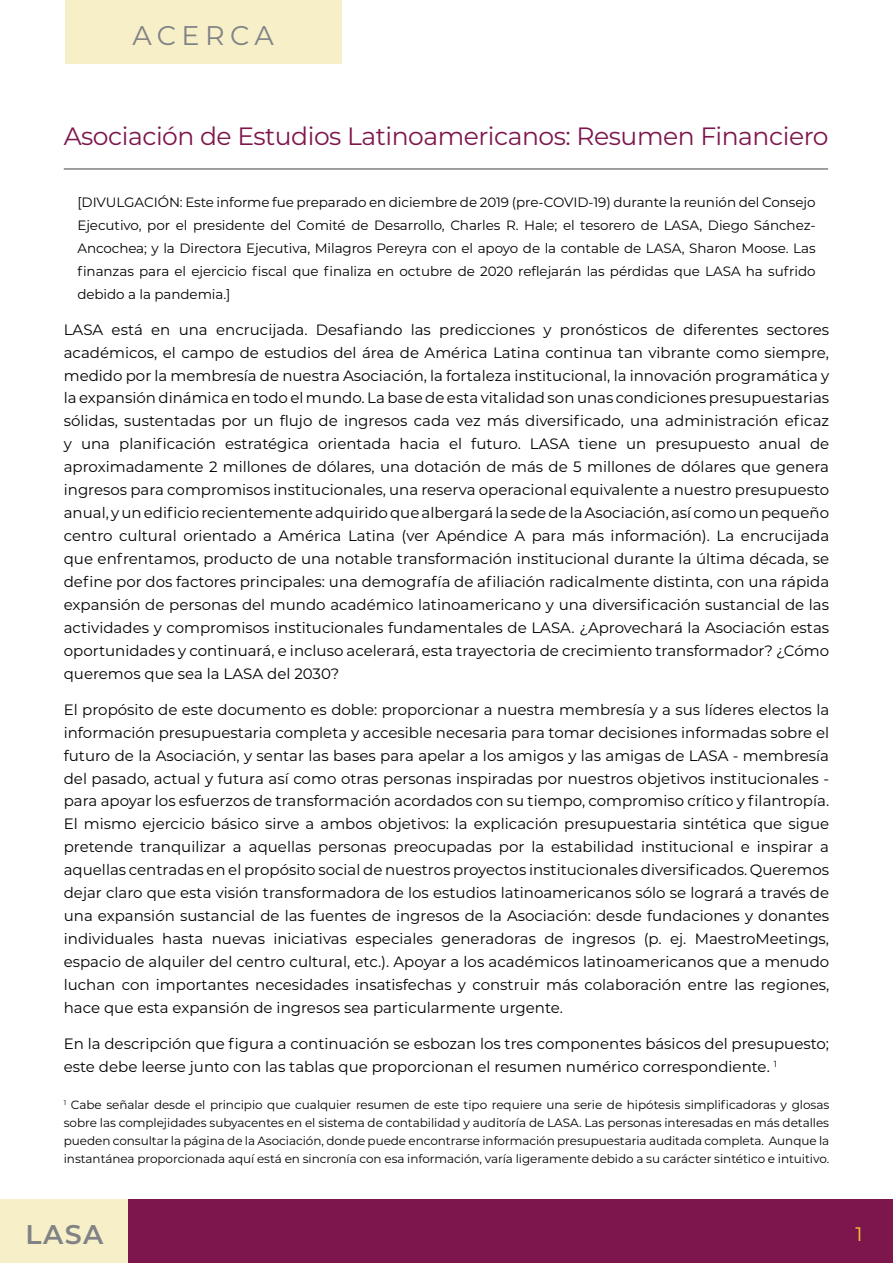
<style>
.page{position:relative;width:893px;height:1263px;background:#fff}
.page>*{position:absolute;margin:0;border:0;box-sizing:border-box;transform-origin:0 0}
.t1{font:27px "Montserrat";letter-spacing:.2em;color:#808285}
.t2{font:600 27px "Montserrat";color:#808285}
.Titulares_guinda{font:25.05px "Montserrat";letter-spacing:-.02em;color:#7d164c}
.t3{font:19.5px "Montserrat";color:#f8ce34}
.Cuerpo_de_texto{font:15px/23px "Montserrat";color:#000;text-align:justify}
.Cuerpo_de_texto-2{font:13.5px/23px "Montserrat";letter-spacing:-.005em;color:#000;text-align:justify}
.Cuerpo_de_texto-3{font:12px/18px "Montserrat";letter-spacing:-.005em;color:#000;text-align:justify}
</style>
<div class="page">
<div style="left:0;top:1199px;width:129px;height:64px;background:#f6efc7"></div>
<div style="left:129px;top:1199px;width:764px;height:64px;background:#7d164c"></div>
<div style="left:65px;top:0;width:276px;height:64px;background:#f6efc7"></div>
<hr style="left:64px;top:168px;width:764px;height:2px;background:#808285">
<h1 class="t1" style="left:132px;top:17px;width:143px">ACERCA</h1>
<p class="Titulares_guinda" style="left:64px;top:119px;width:766px">Asociación de Estudios Latinoamericanos: Resumen Financiero</p>
<p class="Cuerpo_de_texto-2" style="left:77px;top:190px;width:740px">[DIVULGACIÓN: Este informe fue preparado en diciembre de 2019 (pre-COVID-19) durante la reunión del Consejo Ejecutivo, por el presidente del Comité de Desarrollo, Charles R. Hale; el tesorero de LASA, Diego Sánchez-Ancochea; y la Directora Ejecutiva, Milagros Pereyra con el apoyo de la contable de LASA, Sharon Moose. Las finanzas para el ejercicio fiscal que finaliza en octubre de 2020 reflejarán las pérdidas que LASA ha sufrido debido a la pandemia.]</p>
<p class="Cuerpo_de_texto" style="left:64px;top:317px;width:767px">LASA está en una encrucijada. Desafiando las predicciones y pronósticos de diferentes sectores académicos, el campo de estudios del área de América Latina continua tan vibrante como siempre, medido por la membresía de nuestra Asociación, la fortaleza institucional, la innovación programática y la expansión dinámica en todo el mundo. La base de esta vitalidad son unas condiciones presupuestarias sólidas, sustentadas por un flujo de ingresos cada vez más diversificado, una administración eficaz y una planificación estratégica orientada hacia el futuro. LASA tiene un presupuesto anual de aproximadamente 2 millones de dólares, una dotación de más de 5 millones de dólares que genera ingresos para compromisos institucionales, una reserva operacional equivalente a nuestro presupuesto anual, y un edificio recientemente adquirido que albergará la sede de la Asociación, así como un pequeño centro cultural orientado a América Latina (ver Apéndice A para más información). La encrucijada que enfrentamos, producto de una notable transformación institucional durante la última década, se define por dos factores principales: una demografía de afiliación radicalmente distinta, con una rápida expansión de personas del mundo académico latinoamericano y una diversificación sustancial de las actividades y compromisos institucionales fundamentales de LASA. ¿Aprovechará la Asociación estas oportunidades y continuará, e incluso acelerará, esta trayectoria de crecimiento transformador? ¿Cómo queremos que sea la LASA del 2030?</p>
<p class="Cuerpo_de_texto" style="left:64px;top:697px;width:767px">El propósito de este documento es doble: proporcionar a nuestra membresía y a sus líderes electos la información presupuestaria completa y accesible necesaria para tomar decisiones informadas sobre el futuro de la Asociación, y sentar las bases para apelar a los amigos y las amigas de LASA - membresía del pasado, actual y futura así como otras personas inspiradas por nuestros objetivos institucionales - para apoyar los esfuerzos de transformación acordados con su tiempo, compromiso crítico y filantropía.<br>El mismo ejercicio básico sirve a ambos objetivos: la explicación presupuestaria sintética que sigue pretende tranquilizar a aquellas personas preocupadas por la estabilidad institucional e inspirar a aquellas centradas en el propósito social de nuestros proyectos institucionales diversificados. Queremos dejar claro que esta visión transformadora de los estudios latinoamericanos sólo se logrará a través de una expansión sustancial de las fuentes de ingresos de la Asociación: desde fundaciones y donantes individuales hasta nuevas iniciativas especiales generadoras de ingresos (p. ej. MaestroMeetings, espacio de alquiler del centro cultural, etc.). Apoyar a los académicos latinoamericanos que a menudo luchan con importantes necesidades insatisfechas y construir más colaboración entre las regiones, hace que esta expansión de ingresos sea particularmente urgente.</p>
<p class="Cuerpo_de_texto" style="left:64px;top:1031px;width:767px">En la descripción que figura a continuación se esbozan los tres componentes básicos del presupuesto; este debe leerse junto con las tablas que proporcionan el resumen numérico correspondiente. <sup>1</sup></p>
<p class="Cuerpo_de_texto-3" style="left:64px;top:1095px;width:767px"><sup>1</sup> Cabe señalar desde el principio que cualquier resumen de este tipo requiere una serie de hipótesis simplificadoras y glosas sobre las complejidades subyacentes en el sistema de contabilidad y auditoría de LASA. Las personas interesadas en más detalles pueden consultar la página de la Asociación, donde puede encontrarse información presupuestaria auditada completa. Aunque la instantánea proporcionada aquí está en sincronía con esa información, varía ligeramente debido a su carácter sintético e intuitivo.</p>
<h1 class="t2" style="left:26px;top:1215px;width:79px">LASA</h1>
<h3 class="t3" style="left:855px;top:1220px;width:9px">1</h3>
</div>
